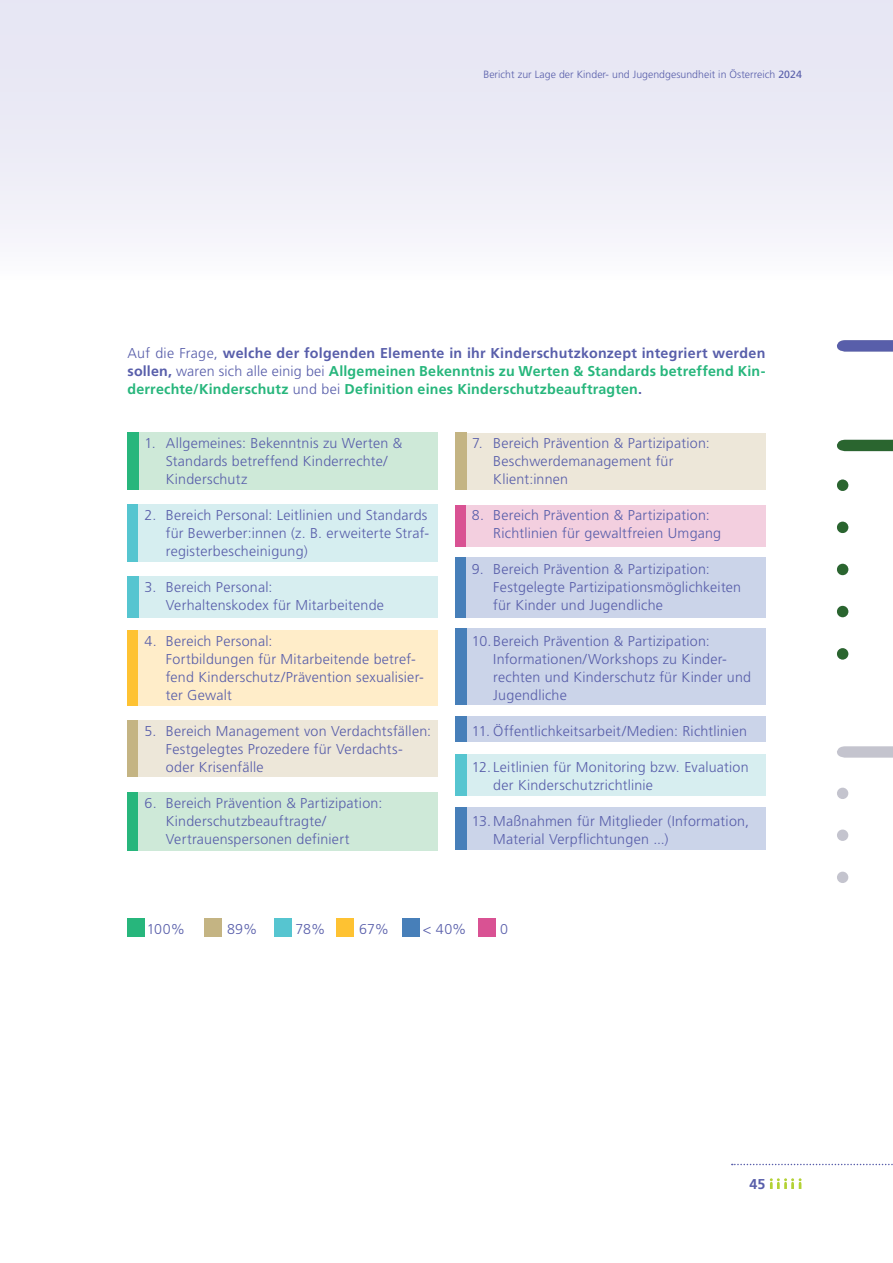
<style>
.page{position:relative;width:893px;height:1263px;background:#fff}
.page>*{position:absolute;margin:0;border:0;box-sizing:border-box;transform-origin:0 0}
.t1{font:300 14.25px/18px "Frutiger";letter-spacing:.015em;color:#585eaa}
.t2{font:700 14.25px/18px "Frutiger";letter-spacing:.015em;color:#27b67c;text-align:justify}
.t3{font:700 14.25px "Frutiger";color:#585eaa}
.t4{font:300 10.5px "Frutiger";letter-spacing:.005em;color:#585eaa}
.s1{font-weight:400}
.s2{font-weight:300;color:#585eaa}
.s3{color:#585eaa}
</style>
<div class="page">
<div style="left:0;top:0;width:893px;height:283px;background:linear-gradient(to bottom,#e3e3f2,#f8f8fc)"></div>
<svg style="left:732px;top:1164px;width:161px;height:1px"></svg>
<svg style="left:770px;top:1178px;width:31px;height:11px"></svg>
<svg style="left:0;top:0;width:1px;height:283px"></svg>
<svg style="left:837px;top:746px;width:56px;height:12px"></svg>
<div style="left:837px;top:788px;width:11px;height:11px;background:#c4c4ce;border-radius:50%"></div>
<div style="left:837px;top:829px;width:11px;height:12px;background:#c4c4ce;border-radius:50%"></div>
<div style="left:837px;top:872px;width:11px;height:11px;background:#c4c4ce;border-radius:50%"></div>
<div style="left:139px;top:432px;width:299px;height:57px;background:#cee9d8"></div>
<div style="left:128px;top:432px;width:11px;height:57px;background:#27b67c"></div>
<div style="left:128px;top:504px;width:11px;height:58px;background:#56c5d0"></div>
<div style="left:139px;top:504px;width:299px;height:58px;background:#d6eef0"></div>
<div style="left:139px;top:576px;width:299px;height:42px;background:#d7eef0"></div>
<div style="left:466px;top:754px;width:299px;height:42px;background:#d7eef0"></div>
<div style="left:128px;top:576px;width:11px;height:42px;background:#56c5d0"></div>
<div style="left:128px;top:792px;width:11px;height:58px;background:#27b67c"></div>
<div style="left:139px;top:792px;width:299px;height:58px;background:#cee9d8"></div>
<div style="left:455px;top:557px;width:11px;height:61px;background:#477fb9"></div>
<div style="left:466px;top:557px;width:299px;height:61px;background:#cbd4e9"></div>
<div style="left:466px;top:807px;width:299px;height:43px;background:#cbd4e9"></div>
<div style="left:466px;top:628px;width:299px;height:76px;background:#cbd4e9"></div>
<div style="left:455px;top:628px;width:11px;height:76px;background:#477fb9"></div>
<div style="left:466px;top:717px;width:299px;height:25px;background:#cbd4e9"></div>
<div style="left:455px;top:717px;width:11px;height:25px;background:#477fb9"></div>
<div style="left:455px;top:807px;width:11px;height:42px;background:#477fb9"></div>
<div style="left:128px;top:630px;width:11px;height:75px;background:#fec232"></div>
<div style="left:139px;top:630px;width:299px;height:75px;background:#ffedc9"></div>
<div style="left:128px;top:720px;width:11px;height:57px;background:#c4b483"></div>
<div style="left:139px;top:720px;width:299px;height:57px;background:#ede7d9"></div>
<div style="left:466px;top:433px;width:299px;height:56px;background:#ede7d9"></div>
<div style="left:455px;top:432px;width:11px;height:57px;background:#c4b483"></div>
<div style="left:455px;top:505px;width:11px;height:41px;background:#d95293"></div>
<div style="left:466px;top:505px;width:299px;height:41px;background:#f3cfdf"></div>
<div style="left:455px;top:754px;width:11px;height:42px;background:#56c5d0"></div>
<div style="left:128px;top:918px;width:17px;height:18px;background:#27b67c"></div>
<div style="left:204px;top:918px;width:17px;height:18px;background:#c4b483"></div>
<div style="left:274px;top:918px;width:17px;height:18px;background:#56c5d0"></div>
<div style="left:336px;top:918px;width:18px;height:18px;background:#fec232"></div>
<div style="left:402px;top:918px;width:17px;height:18px;background:#477fb9"></div>
<div style="left:478px;top:918px;width:17px;height:18px;background:#d95293"></div>
<svg style="left:837px;top:340px;width:56px;height:11px"></svg>
<svg style="left:837px;top:440px;width:56px;height:11px"></svg>
<div style="left:837px;top:479px;width:11px;height:12px;background:#2a652f;border-radius:50%"></div>
<div style="left:837px;top:564px;width:11px;height:11px;background:#2a652f;border-radius:50%"></div>
<div style="left:837px;top:606px;width:11px;height:11px;background:#2a652f;border-radius:50%"></div>
<div style="left:837px;top:648px;width:11px;height:11px;background:#2a652f;border-radius:50%"></div>
<div style="left:837px;top:522px;width:11px;height:11px;background:#2a652f;border-radius:50%"></div>
<p class="t4" style="left:483px;top:68px;width:320px">Bericht zur Lage der Kinder- und Jugendgesundheit in Österreich <span class="s1">2024</span></p>
<p class="t2" style="left:128px;top:344px;width:639px"><span class="s2">Auf die Frage,</span> <span class="s3">welche der folgenden Elemente in ihr Kinderschutzkonzept integriert werden sollen,</span> <span class="s2">waren sich alle einig bei</span> Allgemeinen Bekenntnis zu Werten &amp; Standards betreffend Kin&shy;derrechte/Kinderschutz <span class="s2">und bei</span> Definition eines Kinderschutzbeauftragten<span class="s3">.</span></p>
<p class="t1" style="left:166px;top:434px;width:238px;text-indent:-21px">1. Allgemeines: Bekenntnis zu Werten &amp;<br>Standards betreffend Kinderrechte/<br>Kinderschutz</p>
<p class="t1" style="left:166px;top:506px;width:265px;text-align:justify;text-indent:-21px">2. Bereich Personal: Leitlinien und Standards für Bewerber:innen (z. B. erweiterte Straf&shy;registerbescheinigung)</p>
<p class="t1" style="left:166px;top:578px;width:220px;text-indent:-21px">3. Bereich Personal:<br>Verhaltenskodex für Mitarbeitende</p>
<p class="t1" style="left:166px;top:632px;width:260px;text-indent:-21px">4. Bereich Personal:<br>Fortbildungen für Mitarbeitende betref&shy;fend Kinderschutz/Prävention sexualisier&shy;ter Gewalt</p>
<p class="t1" style="left:166px;top:722px;width:267px;text-indent:-21px">5. Bereich Management von Verdachtsfällen:<br>Festgelegtes Prozedere für Verdachts&shy;oder Krisenfälle</p>
<p class="t1" style="left:166px;top:794px;width:218px;text-indent:-21px">6. Bereich Prävention &amp; Partizipation:<br>Kinderschutzbeauftragte/<br>Vertrauenspersonen definiert</p>
<p class="t1" style="left:493px;top:434px;width:218px;text-indent:-21px">7. Bereich Prävention &amp; Partizipation:<br>Beschwerdemanagement für<br>Klient:innen</p>
<p class="t1" style="left:493px;top:506px;width:229px;text-indent:-21px">8. Bereich Prävention &amp; Partizipation:<br>Richtlinien für gewaltfreien Umgang</p>
<p class="t1" style="left:493px;top:560px;width:249px;text-indent:-21px">9. Bereich Prävention &amp; Partizipation:<br>Festgelegte Partizipationsmöglichkeiten für Kinder und Jugendliche</p>
<p class="t1" style="left:493px;top:632px;width:259px;text-indent:-21px">10.Bereich Prävention &amp; Partizipation:<br>Informationen/Workshops zu Kinder&shy;rechten und Kinderschutz für Kinder und Jugendliche</p>
<p class="t1" style="left:472px;top:722px;width:276px">11. Öffentlichkeitsarbeit/Medien: Richtlinien</p>
<p class="t1" style="left:493px;top:758px;width:257px;text-indent:-21px">12. Leitlinien für Monitoring bzw. Evaluation der Kinderschutzrichtlinie</p>
<p class="t1" style="left:493px;top:812px;width:257px;text-indent:-21px">13.Maßnahmen für Mitglieder (Information,<br>Material Verpflichtungen ...)</p>
<p class="t1" style="left:147px;top:920px;width:40px">100%</p>
<p class="t1" style="left:227px;top:920px;width:32px">89%</p>
<p class="t1" style="left:295px;top:920px;width:32px">78%</p>
<p class="t1" style="left:359px;top:920px;width:32px">67%</p>
<p class="t1" style="left:423px;top:920px;width:45px">&lt; 40%</p>
<p class="t1" style="left:500px;top:920px;width:9px">0</p>
<p class="t3" style="left:749px;top:1175px;width:17px">45</p>
</div>
